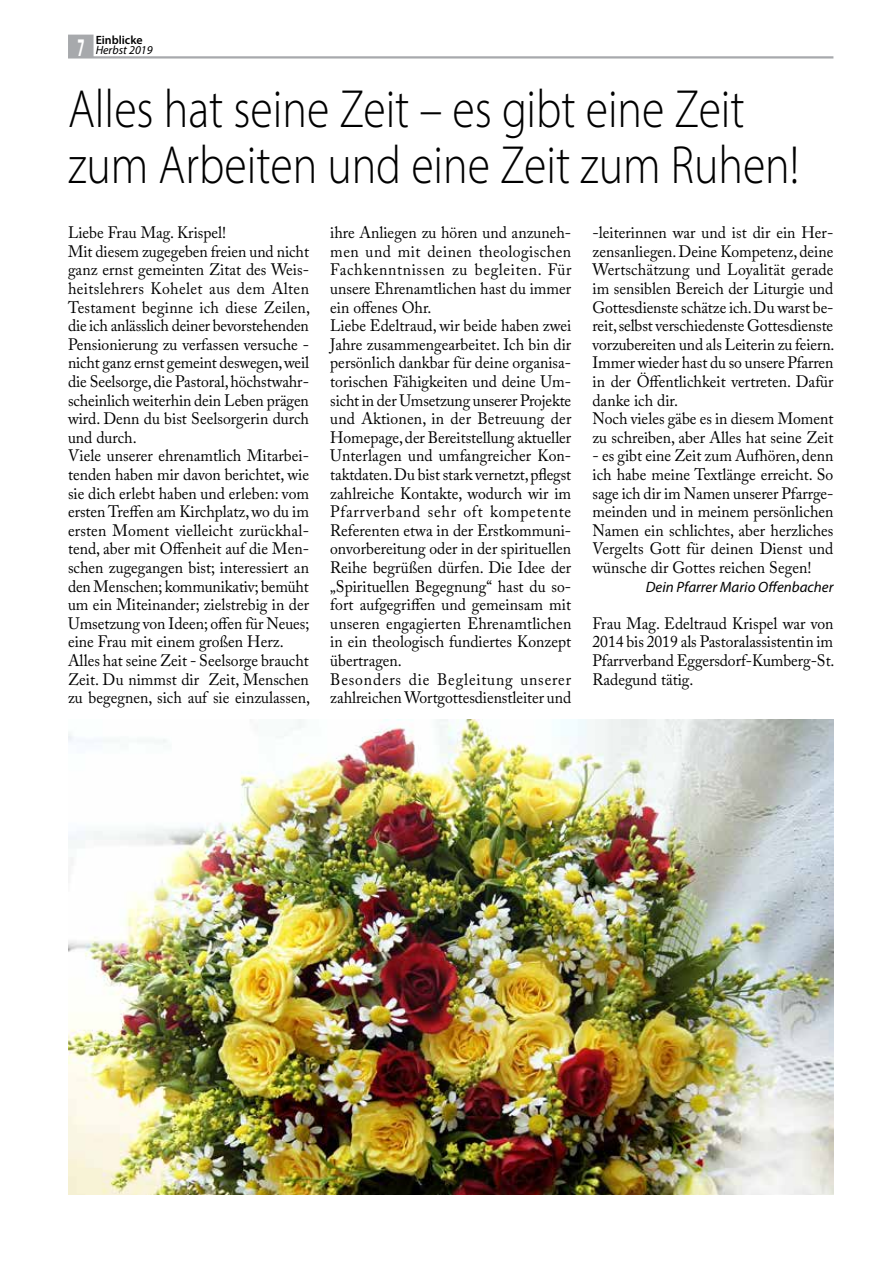
<style>
.page{position:relative;width:893px;height:1263px;background:#fff}
.page>*{position:absolute;margin:0;border:0;box-sizing:border-box;transform-origin:0 0}
.t1{font:300 54px/56.7px "Myriad Pro";color:#000;scale:.85 1}
.t2{font:16.5px/18.6px "Adobe Caslon Pro";color:#000;scale:.95 1}
.t3{font:italic 15px "Myriad Pro";color:#000}
.t4{font:italic 12px/10.5px "Myriad Pro";color:#000}
.s1{font-weight:600;font-style:normal}
.s2{font-weight:700;font-style:normal;font-size:25.5px;color:#fff}
</style>
<div class="page">
<div style="left:274px;top:89px;width:7px;height:8px;border:3px solid #fff;border-radius:50%"></div>
<div style="left:387px;top:89px;width:7px;height:8px;border:3px solid #fff;border-radius:50%"></div>
<div style="left:722px;top:89px;width:7px;height:8px;border:3px solid #fff;border-radius:50%"></div>
<div style="left:248px;top:146px;width:7px;height:8px;border:3px solid #fff;border-radius:50%"></div>
<div style="left:435px;top:146px;width:7px;height:8px;border:3px solid #fff;border-radius:50%"></div>
<div style="left:791px;top:177px;width:7px;height:8px;border:3px solid #fff;border-radius:50%"></div>
<img style="left:68px;top:719px;width:765px;height:476px">
<hr style="left:68px;top:56px;width:765px;height:3px;background:#a7a9ac">
<div style="left:68px;top:35px;width:26px;height:22px;background:#a7a9ac"></div>
<svg style="left:93px;top:34px;width:62px;height:25px"></svg>
<p class="t4" style="left:77px;top:34px;width:77px;text-indent:18px"><span class="s1">Einblicke<br></span><span class="s2">7</span> Herbst 2019</p>
<h1 class="t1" style="left:68px;top:80px;width:862px">Alles hat seine Zeit – es gibt eine Zeit zum Arbeiten und eine Zeit zum Ruhen!</h1>
<p class="t2" style="left:68px;top:223px;width:256px">Liebe Frau Mag. Krispel!<br>Mit diesem zugegeben freien und nicht ganz ernst gemeinten Zitat des Weis&shy;heitslehrers Kohelet aus dem Alten Testament beginne ich diese Zeilen, die ich anlässlich deiner bevorstehenden Pensionierung zu verfassen versuche - nicht ganz ernst gemeint deswegen, weil die Seelsorge, die Pastoral, höchstwahr&shy;scheinlich weiterhin dein Leben prägen wird. Denn du bist Seelsorgerin durch und durch.<br>Viele unserer ehrenamtlich Mitarbei&shy;tenden haben mir davon berichtet, wie sie dich erlebt haben und erleben: vom ersten Treffen am Kirchplatz, wo du im ersten Moment vielleicht zurückhal&shy;tend, aber mit Offenheit auf die Men&shy;schen zugegangen bist; interessiert an den Menschen; kommunikativ; bemüht um ein Miteinander; zielstrebig in der Umsetzung von Ideen; offen für Neues; eine Frau mit einem großen Herz.<br>Alles hat seine Zeit - Seelsorge braucht Zeit. Du nimmst dir Zeit, Menschen zu begegnen, sich auf sie einzulassen,</p>
<p class="t2" style="left:330px;top:223px;width:255px">ihre Anliegen zu hören und anzuneh&shy;men und mit deinen theologischen Fachkenntnissen zu begleiten. Für unsere Ehrenamtlichen hast du immer ein offenes Ohr.<br>Liebe Edeltraud, wir beide haben zwei Jahre zusammengearbeitet. Ich bin dir persönlich dankbar für deine organisa&shy;torischen Fähigkeiten und deine Um&shy;sicht in der Umsetzung unserer Projekte und Aktionen, in der Betreuung der Homepage, der Bereitstellung aktueller Unterlagen und umfangreicher Kon&shy;taktdaten. Du bist stark vernetzt, pflegst zahlreiche Kontakte, wodurch wir im Pfarrverband sehr oft kompetente Referenten etwa in der Erstkommuni&shy;onvorbereitung oder in der spirituellen Reihe begrüßen dürfen. Die Idee der „Spirituellen Begegnung“ hast du so&shy;fort aufgegriffen und gemeinsam mit unseren engagierten Ehrenamtlichen in ein theologisch fundiertes Konzept übertragen.<br>Besonders die Begleitung unserer zahlreichen Wortgottesdienstleiter und</p>
<p class="t2" style="left:592px;top:223px;width:256px">-leiterinnen war und ist dir ein Her&shy;zensanliegen. Deine Kompetenz, deine Wertschätzung und Loyalität gerade im sensiblen Bereich der Liturgie und Gottesdienste schätze ich. Du warst be&shy;reit, selbst verschiedenste Gottesdienste vorzubereiten und als Leiterin zu feiern.<br>Immer wieder hast du so unsere Pfarren in der Öffentlichkeit vertreten. Dafür danke ich dir.<br>Noch vieles gäbe es in diesem Moment zu schreiben, aber Alles hat seine Zeit</p>
<p class="t2" style="left:592px;top:446px;width:255px;text-align:justify">- es gibt eine Zeit zum Aufhören, denn ich habe meine Textlänge erreicht. So sage ich dir im Namen unserer Pfarrge&shy;meinden und in meinem persönlichen Namen ein schlichtes, aber herzliches Vergelts Gott für deinen Dienst und wünsche dir Gottes reichen Segen!</p>
<p class="t3" style="left:646px;top:577px;width:189px">Dein Pfarrer Mario Offenbacher</p>
<p class="t2" style="left:592px;top:614px;width:256px;text-align:justify">Frau Mag. Edeltraud Krispel war von 2014 bis 2019 als Pastoralassistentin im Pfarrverband Eggersdorf-Kumberg-St.<br>Radegund tätig.</p>
</div>
